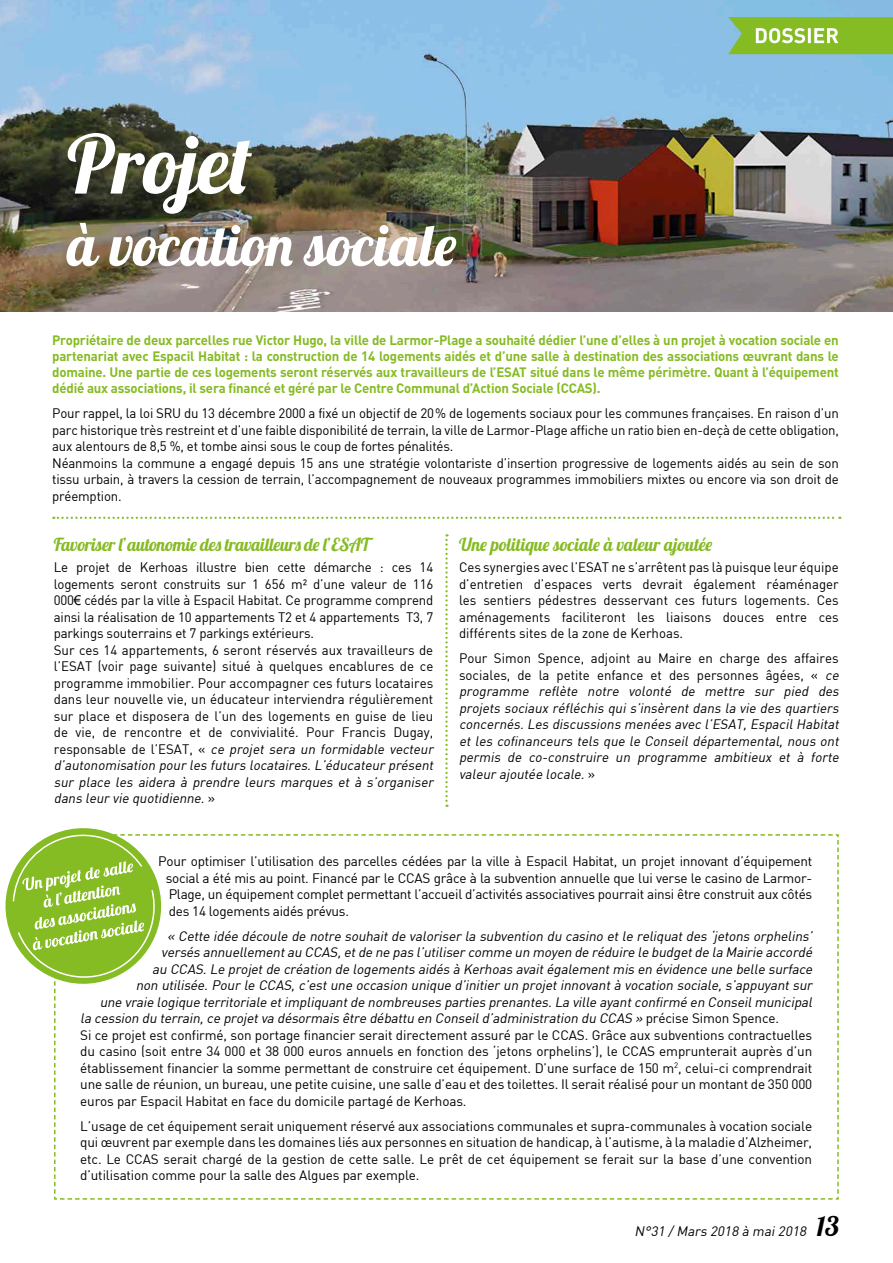
<style>
.page{position:relative;width:893px;height:1263px;background:#fff}
.page>*{position:absolute;margin:0;border:0;box-sizing:border-box;transform-origin:0 0}
.t1{font:80.7px "Lobster 1.4";color:#fff}
.t2{font:57.3px "Lobster 1.4";letter-spacing:.045em;color:#fff}
.t3{font:18px "Lobster 1.4";letter-spacing:.005em;color:#85bb23}
.t4{font:18px "Lobster 1.4";letter-spacing:.03em;color:#85bb23}
.t5{font:13.5px/16.5px "DIN";letter-spacing:-.01em;color:#000;text-align:justify}
.t6{font:italic 13.5px/16.5px "DIN";letter-spacing:-.01em;color:#000}
.t7{font:700 13.5px/16.2px "DIN";letter-spacing:-.015em;color:#85bb23;text-align:justify}
.s1{font-family:"Arial"}
.s2{font-style:italic}
.s3{font-style:normal}
.s4{font-family:"Lobster 1.4";font-style:normal;font-size:27px}
</style>
<div class="page">
<img style="left:0;top:0;width:893px;height:311px">
<svg style="left:728px;top:17px;width:165px;height:37px;background:#91c241"></svg>
<svg style="left:5px;top:828px;width:834px;height:372px"></svg>
<svg style="left:445px;top:534px;width:3px;height:273px"></svg>
<svg style="left:53px;top:517px;width:787px;height:2px"></svg>
<h1 class="t1" style="left:67px;top:113px;width:186px">Projet</h1>
<h2 class="t2" style="left:67px;top:209px;width:391px">à vocation sociale</h2>
<p class="t7" style="left:52px;top:331px;width:788px">Propriétaire de deux parcelles rue Victor Hugo, la ville de Larmor-Plage a souhaité dédier l’une d’elles à un projet à vocation sociale en partenariat avec Espacil Habitat : la construction de 14 logements aidés et d’une salle à destination des associations œuvrant dans le domaine. Une partie de ces logements seront réservés aux travailleurs de l’ESAT situé dans le même périmètre. Quant à l’équipement dédié aux associations, il sera financé et géré par le Centre Communal d’Action Sociale (CCAS).</p>
<p class="t5" style="left:52px;top:405px;width:788px;text-align:left">Pour rappel, la loi SRU du 13 décembre 2000 a fixé un objectif de 20% de logements sociaux pour les communes françaises. En raison d’un parc historique très restreint et d’une faible disponibilité de terrain, la ville de Larmor-Plage affiche un ratio bien en-deçà de cette obligation, aux alentours de 8,5 %, et tombe ainsi sous le coup de fortes pénalités.<br>Néanmoins la commune a engagé depuis 15 ans une stratégie volontariste d’insertion progressive de logements aidés au sein de son tissu urbain, à travers la cession de terrain, l’accompagnement de nouveaux programmes immobiliers mixtes ou encore via son droit de préemption.</p>
<h3 class="t3" style="left:54px;top:533px;width:317px">Favoriser l’autonomie des travailleurs de l’ESAT</h3>
<p class="t5" style="left:54px;top:559px;width:384px;text-align:left">Le projet de Kerhoas illustre bien cette démarche : ces 14 logements seront construits sur 1 656 m² d’une valeur de 116<br>000<span class="s1">€</span> cédés par la ville à Espacil Habitat. Ce programme comprend ainsi la réalisation de 10 appartements T2 et 4 appartements T3, 7 parkings souterrains et 7 parkings extérieurs.<br>Sur ces 14 appartements, 6 seront réservés aux travailleurs de l’ESAT (voir page suivante) situé à quelques encablures de ce programme immobilier. Pour accompagner ces futurs locataires dans leur nouvelle vie, un éducateur interviendra régulièrement sur place et disposera de l’un des logements en guise de lieu de vie, de rencontre et de convivialité. Pour Francis Dugay, re s p o n s a b l e d e l ’ E SAT , « <span class="s2">ce projet sera un formidable vecteur d’autonomisation pour les futurs locataires.L’éducateur présent sur place les aidera à prendre leurs marques et à s’organiser dans leur vie quotidienne.</span>»</p>
<h3 class="t4" style="left:459px;top:533px;width:255px">Une politique sociale à valeur ajoutée</h3>
<p class="t5" style="left:459px;top:559px;width:381px">Ces synergies avec l’ESAT ne s’arrêtent pas là puisque leur équipe d’entretien d’espaces verts devrait également réaménager les sentiers pédestres desservant ces futurs logements. Ces aménagements faciliteront les liaisons douces entre ces différents sites de la zone de Kerhoas.</p>
<p class="t6" style="left:459px;top:650px;width:384px"><span class="s3">Pour Simon Spence, adjoint au Maire en charge des affaires sociales, de la petite enfance et des personnes âgées, «</span> ce programme reflète notre volonté de mettre sur pied des projets sociaux réfléchis qui s’insèrent dans la vie des quartiers concernés.Les discussions menées avec l’ESAT,EspacilHabitat et les cofinanceurs tels que le Conseil départemental, nous ont permis de co-construire un programme ambitieux et à forte valeur ajoutée locale.<span class="s3">»</span></p>
<p class="t5" style="left:166px;top:853px;width:648px;text-indent:-8px">Pour optimiser l’utilisation des parcelles cédées par la ville à Espacil Habitat, un projet innovant d’équipement social a été mis au point. Financé par le CCAS grâce à la subvention annuelle que lui verse le casino de Larmor-Plage, un équipement complet permettant l’accueil d’activités associatives pourrait ainsi être construit aux côtés des 14 logements aidés prévus.</p>
<p class="t6" style="left:167px;top:927px;width:649px">« Cette idée découle de notre souhaitde valoriserla subvention du casino etle reliquatdes ‘jetons orphelins’</p>
<p class="t6" style="left:161px;top:944px;width:655px">versés annuellementau CCAS,etde ne pas l’utilisercomme un moyen de réduire le budgetde la Mairie accordé</p>
<p class="t6" style="left:152px;top:960px;width:664px">au CCAS.Le projetde création de logements aidés à Kerhoas avaitégalementmis en évidence une belle surface</p>
<p class="t6" style="left:136px;top:977px;width:681px">non utilisée.Pourle CCAS,c’estune occasion unique d’initierun projetinnovantà vocation sociale,s’appuyantsur</p>
<p class="t6" style="left:100px;top:993px;width:717px">une vraie logique territoriale etimpliquantde nombreuses parties prenantes.La ville ayantconfirmé en Conseilmunicipal</p>
<p class="t6" style="left:80px;top:1010px;width:700px">la cession du terrain,ce projetva désormais être débattu en Conseild’administration du CCAS » <span class="s3">p ré c i s e S i m o n S p e n c e .</span></p>
<p class="t5" style="left:80px;top:1026px;width:733px">Si ce projet est confirmé, son portage financier serait directement assuré par le CCAS. Grâce aux subventions contractuelles</p>
<p class="t5" style="left:80px;top:1043px;width:733px">du casino (soit entre 34 000 et 38 000 euros annuels en fonction des ‘jetons orphelins’), le CCAS emprunterait auprès d’un</p>
<p class="t5" style="left:80px;top:1059px;width:734px">établissement financier la somme permettant de construire cet équipement. D’une surface de 150 m<sup>2</sup>, celui-ci comprendrait</p>
<p class="t5" style="left:80px;top:1076px;width:734px">une salle de réunion, un bureau, une petite cuisine, une salle d’eau et des toilettes. Il serait réalisé pour un montant de 350 000</p>
<p class="t5" style="left:80px;top:1092px;width:388px">euros par Espacil Habitat en face du domicile partagé de Kerhoas.</p>
<p class="t5" style="left:80px;top:1117px;width:734px">L’usage de cet équipement serait uniquement réservé aux associations communales et supra-communales à vocation sociale qui œuvrent par exemple dans les domaines liés aux personnes en situation de handicap, à l’autisme, à la maladie d’Alzheimer, etc. Le CCAS serait chargé de la gestion de cette salle. Le prêt de cet équipement se ferait sur la base d’une convention d’utilisation comme pour la salle des Algues par exemple.</p>
<p class="t6" style="left:635px;top:1223px;width:206px">N°31 /Mars 2018 à mai2018 <span class="s4">13</span></p>
</div>
